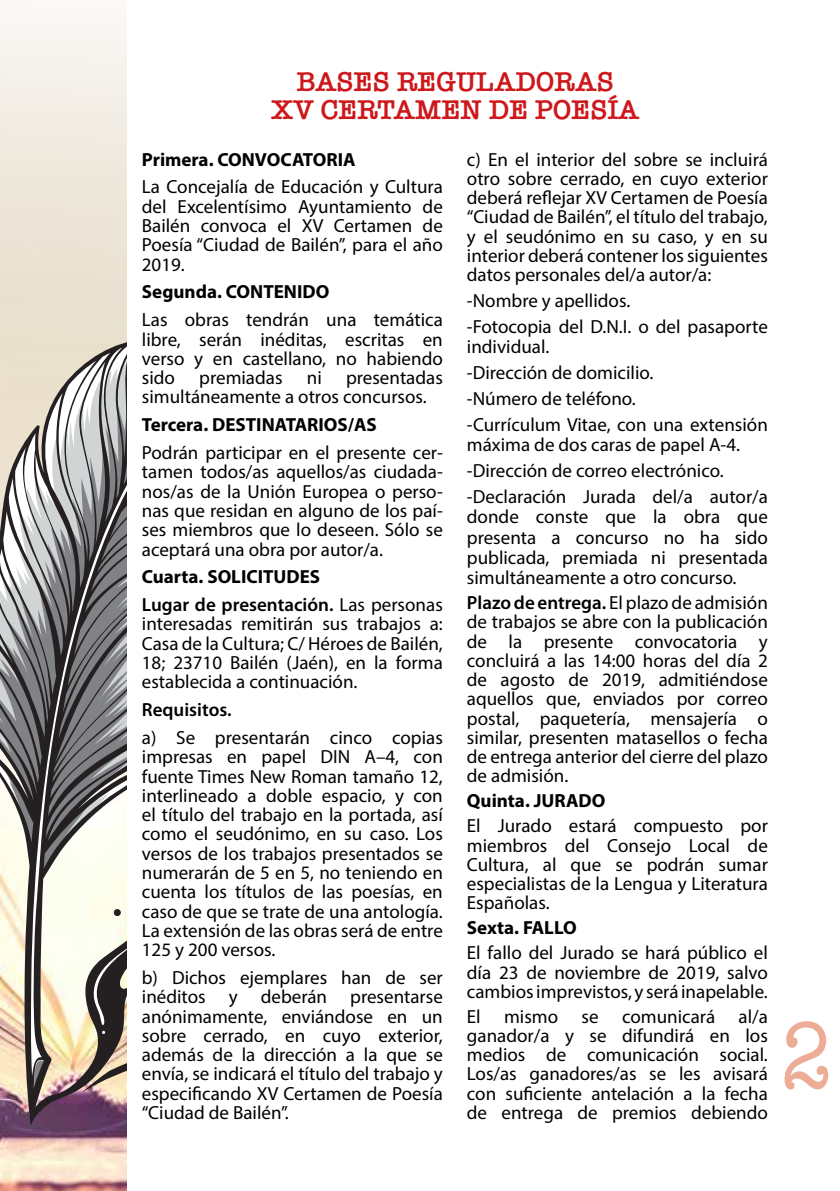
<style>
.page{position:relative;width:840px;height:1191px;background:#fff}
.page>*{position:absolute;margin:0;border:0;box-sizing:border-box;transform-origin:0 0}
.t1{font:96px "American Typewriter";color:#ecac95;scale:.83 1}
.t2{font:600 28px/28px "American Typewriter";color:#cd171a;text-align:center}
.t3{font:19px/19.2px "Myriad Pro";color:#000;text-align:justify}
.t4{font:700 19px "Myriad Pro";color:#000}
.t5{font:600 19px/27.8px "Myriad Pro";color:#000}
.s1{font-weight:600}
.s2{font-weight:700}
.s3{font-weight:400}
</style>
<div class="page">
<img style="left:0;top:16px;width:126px;height:1175px">
<svg style="left:0;top:147px;width:126px;height:981px;background:#b1ada7"></svg>
<svg style="left:26px;top:841px;width:100px;height:283px"></svg>
<h2 class="t2" style="left:271px;top:67px;width:369px">BASES REGULADORAS<br>XV CERTAMEN DE POESÍA</h2>
<p class="t3" style="left:466px;top:149px;width:302px">c) En el interior del sobre se incluirá otro sobre cerrado, en cuyo exterior deberá reflejar XV Certamen de Poesía “Ciudad de Bailén”, el título del trabajo, y el seudónimo en su caso, y en su interior deberá contener los siguientes datos personales del/a autor/a:</p>
<p class="t3" style="left:466px;top:287px;width:302px;line-height:26px">-Nombre y apellidos.<br>-Fotocopia del D.N.I. o del pasaporte</p>
<p class="t3" style="left:466px;top:334px;width:302px;line-height:26px;text-align:left">individual.<br>-Dirección de domicilio.<br>-Número de teléfono.<br>-Currículum Vitae, con una extensión</p>
<p class="t3" style="left:466px;top:432px;width:302px;line-height:26px;text-align:left">máxima de dos caras de papel A-4. -Dirección de correo electrónico. -Declaración Jurada del/a autor/a</p>
<p class="t3" style="left:466px;top:507px;width:302px;line-height:20.2px">donde conste que la obra que presenta a concurso no ha sido publicada, premiada ni presentada simultáneamente a otro concurso.</p>
<p class="t3" style="left:466px;top:593px;width:302px"><span class="s1">Plazo de entrega.</span> El plazo de admisión de trabajos se abre con la publicación de la presente convocatoria y concluirá a las 14:00 horas del día 2 de agosto de 2019, admitiéndose aquellos que, enviados por correo postal, paquetería, mensajería o similar, presenten matasellos o fecha de entrega anterior del cierre del plazo de admisión.</p>
<p class="t4" style="left:466px;top:788px;width:140px">Quinta. JURADO</p>
<p class="t3" style="left:466px;top:816px;width:302px">El Jurado estará compuesto por miembros del Consejo Local de Cultura, al que se podrán sumar especialistas de la Lengua y Literatura Españolas.</p>
<p class="t4" style="left:466px;top:915px;width:111px">Sexta. FALLO</p>
<p class="t3" style="left:466px;top:943px;width:302px">El fallo del Jurado se hará público el día 23 de noviembre de 2019, salvo cambios imprevistos, y será inapelable.</p>
<p class="t3" style="left:466px;top:1006px;width:302px">El mismo se comunicará al/a ganador/a y se difundirá en los medios de comunicación social.<br>Los/as ganadores/as se les avisará con suficiente antelación a la fecha de entrega de premios debiendo</p>
<h1 class="t1" style="left:780px;top:982px;width:63px">2</h1>
<p class="t4" style="left:142px;top:147px;width:215px">Primera. CONVOCATORIA</p>
<p class="t3" style="left:142px;top:177px;width:302px">La Concejalía de Educación y Cultura del Excelentísimo Ayuntamiento de Bailén convoca el XV Certamen de Poesía “Ciudad de Bailén”, para el año 2019.</p>
<p class="t4" style="left:142px;top:280px;width:189px">Segunda. CONTENIDO</p>
<p class="t3" style="left:142px;top:310px;width:302px">Las obras tendrán una temática libre, serán inéditas, escritas en verso y en castellano, no habiendo sido</p>
<p class="t3" style="left:142px;top:368px;width:302px;text-indent:204px">presentadas simultáneamente a otros concursos.</p>
<p class="t4" style="left:142px;top:412px;width:236px">Tercera. DESTINATARIOS/AS</p>
<p class="t3" style="left:142px;top:443px;width:302px">Podrán participar en el presente cer&shy;tamen todos/as aquellos/as ciudada&shy;nos/as de la Unión Europea o perso&shy;nas que residan en alguno de los paí&shy;ses miembros que lo deseen. Sólo se aceptará una obra por autor/a.</p>
<p class="t5" style="left:142px;top:562px;width:302px"><span class="s2">Cuarta. SOLICITUDES<br></span>Lugar de presentación. <span class="s3">Las personas</span></p>
<p class="t3" style="left:142px;top:614px;width:302px">interesadas remitirán sus trabajos a:<br>Casa de la Cultura; C/ Héroes de Bailén, 18; 23710 Bailén (Jaén), en la forma establecida a continuación.</p>
<p class="t5" style="left:142px;top:695px;width:91px">Requisitos.</p>
<p class="t3" style="left:142px;top:727px;width:302px">a) Se presentarán cinco copias impresas en papel DIN A–4, con fuente Times New Roman tamaño 12, interlineado a doble espacio, y con el título del trabajo en la portada, así como el seudónimo, en su caso. Los versos de los trabajos presentados se numerarán de 5 en 5, no teniendo en cuenta los títulos de las poesías, en caso de que se trate de una antología.<br>La extensión de las obras será de entre 125 y 200 versos.</p>
<p class="t3" style="left:142px;top:967px;width:302px">b) Dichos ejemplares han de ser inéditos y deberán presentarse anónimamente, enviándose en un sobre cerrado, en cuyo exterior, además de la dirección a la que se envía, se indicará el título del trabajo y especificando XV Certamen de Poesía “Ciudad de Bailén”.</p>
<p class="t3" style="left:199px;top:368px;width:85px">premiadas</p>
<p class="t3" style="left:306px;top:368px;width:16px">ni</p>
</div>
